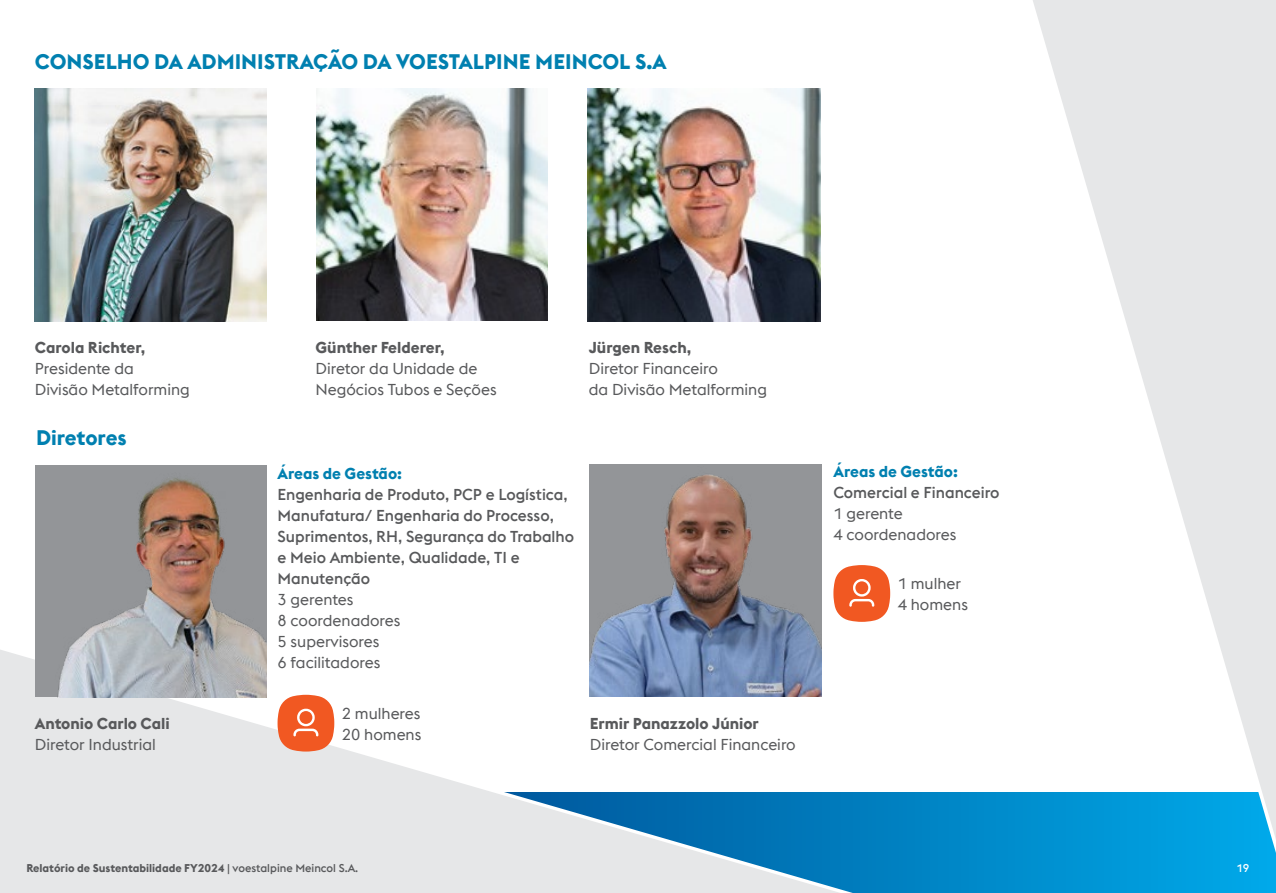
<style>
.page{position:relative;width:1276px;height:893px;background:#fff}
.page>*{position:absolute;margin:0;border:0;box-sizing:border-box;transform-origin:0 0}
.t1{font:700 21px "voestalpine";color:#0080b0}
.t2{font:15.75px/21px "voestalpine";color:#58595b}
.t3{font:500 15.75px/21px "voestalpine";color:#58595b}
.t4{font:700 15.75px "voestalpine";color:#58595b}
.t5{font:700 15.75px "voestalpine";color:#0080b0}
.t6{font:700 11.25px "voestalpine";color:#58595b}
.t7{font:500 11.25px "voestalpine";color:#fff}
.s1{font-weight:500}
</style>
<div class="page">
<div style="left:310px;top:792px;width:966px;height:101px;background:#0087c7"></div>
<svg style="left:0;top:638px;width:868px;height:255px"></svg>
<svg style="left:1033px;top:0;width:243px;height:893px"></svg>
<img style="left:35px;top:89px;width:232px;height:232px">
<img style="left:316px;top:89px;width:231px;height:232px">
<img style="left:588px;top:89px;width:232px;height:232px">
<img style="left:36px;top:465px;width:231px;height:232px">
<img style="left:590px;top:467px;width:231px;height:230px">
<svg style="left:277px;top:695px;width:57px;height:57px;background:#f2794f"></svg>
<svg style="left:833px;top:565px;width:57px;height:57px"></svg>
<h1 class="t1" style="left:35px;top:48px;width:633px">CONSELHO DA ADMINISTRAÇÃO DA VOESTALPINE MEINCOL S.A</h1>
<p class="t4" style="left:35px;top:338px;width:112px">Carola Richter,</p>
<p class="t2" style="left:35px;top:358px;width:156px">Presidente da<br>Divisão Metalforming</p>
<h1 class="t1" style="left:36px;top:424px;width:92px">Diretores</h1>
<p class="t4" style="left:35px;top:714px;width:136px">Antonio Carlo Cali</p>
<p class="t2" style="left:35px;top:734px;width:122px">Diretor Industrial</p>
<p class="t4" style="left:316px;top:337px;width:130px">Günther Felderer,</p>
<p class="t2" style="left:316px;top:358px;width:182px">Diretor da Unidade de<br>Negócios Tubos e Seções</p>
<p class="t4" style="left:589px;top:337px;width:104px">Jürgen Resch,</p>
<p class="t2" style="left:589px;top:358px;width:180px">Diretor Financeiro<br>da Divisão Metalforming</p>
<p class="t5" style="left:277px;top:463px;width:126px">Áreas de Gestão:</p>
<p class="t3" style="left:277px;top:484px;width:298px">Engenharia de Produto, PCP e Logística,<br>Manufatura/ Engenharia do Processo,<br>Suprimentos, RH, Segurança do Trabalho e Meio Ambiente, Qualidade, TI e<br>Manutenção</p>
<p class="t2" style="left:277px;top:589px;width:124px">3 gerentes<br>8 coordenadores<br>5 supervisores<br>6 facilitadores</p>
<p class="t2" style="left:342px;top:703px;width:81px">2 mulheres<br>20 homens</p>
<p class="t4" style="left:590px;top:714px;width:170px">Ermir Panazzolo Júnior</p>
<p class="t2" style="left:590px;top:734px;width:207px">Diretor Comercial Financeiro</p>
<p class="t5" style="left:833px;top:462px;width:126px">Áreas de Gestão:</p>
<p class="t3" style="left:833px;top:482px;width:168px">Comercial e Financeiro</p>
<p class="t2" style="left:833px;top:503px;width:124px">1 gerente<br>4 coordenadores</p>
<p class="t2" style="left:897px;top:573px;width:72px">1 mulher<br>4 homens</p>
<p class="t6" style="left:26px;top:861px;width:333px">Relatório de Sustentabilidade FY2024 <span class="s1">| voestalpine Meincol S.A.</span></p>
<p class="t7" style="left:1236px;top:861px;width:15px">19</p>
</div>
